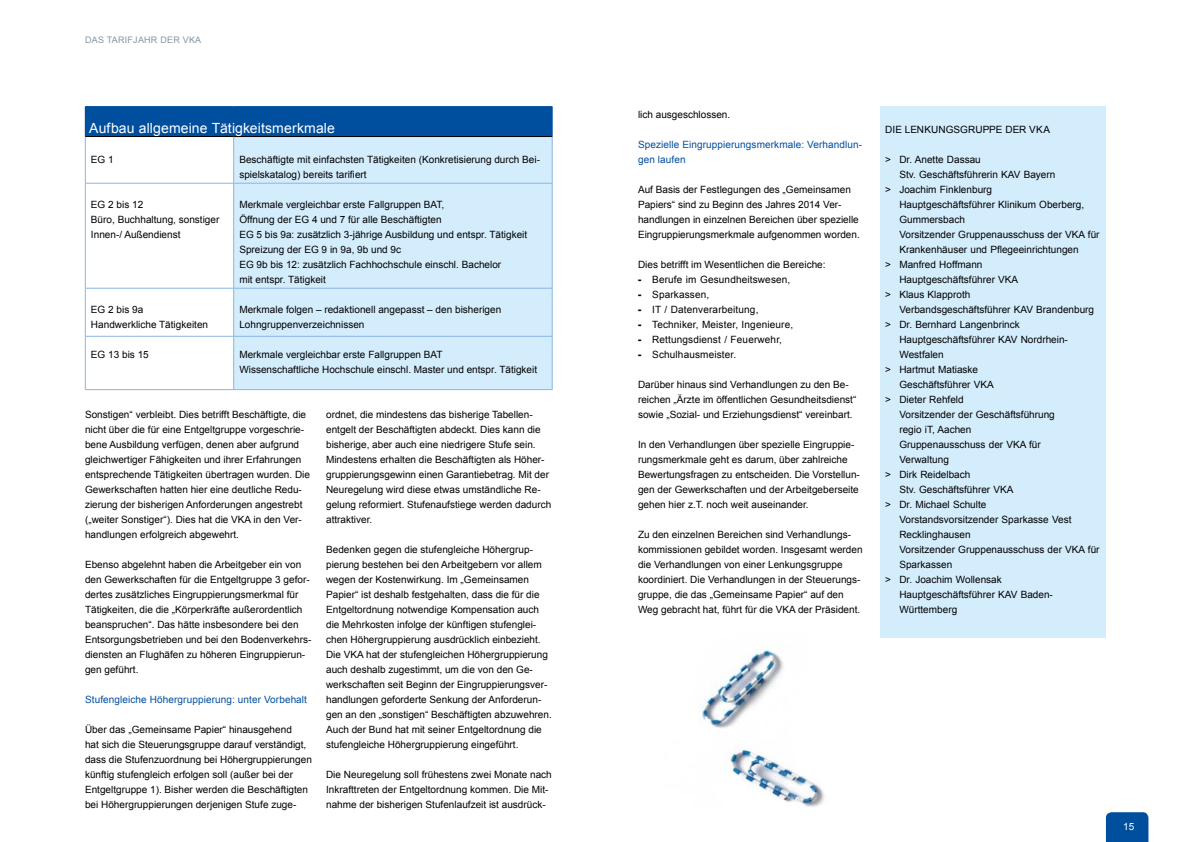
<style>
.page{position:relative;width:1191px;height:842px;background:#fff}
.page>*{position:absolute;margin:0;border:0;box-sizing:border-box;transform-origin:0 0}
.Headline_14pt_weiß{font:14px "Arial";letter-spacing:.01em;color:#fff}
.Mengentext{font:10px/15px "Arial";color:#000}
.Zwischen-Sub{font:10px/15px "Arial";letter-spacing:.01em;color:#004f9f}
.Subline{font:10px "Arial";letter-spacing:.005em;color:#000}
.t1{font:10px "Arial";color:#fff}
.Hypertext{font:9px "Arial";letter-spacing:.025em;color:#8595a2}
.s1{font-weight:900}
</style>
<div class="page">
<div style="left:85px;top:107px;width:467px;height:30px;background:#004f9f"></div>
<div style="left:234px;top:137px;width:318px;height:252px;background:#d4edfc"></div>
<svg style="left:552px;top:107px;width:1px;height:29px"></svg>
<hr style="left:85px;top:106px;width:149px;height:1px;background:#004f9f">
<svg style="left:86px;top:182px;width:147px;height:154px"></svg>
<hr style="left:234px;top:106px;width:318px;height:1px;background:#004f9f">
<hr style="left:85px;top:136px;width:149px;height:1px;background:#000">
<hr style="left:234px;top:136px;width:318px;height:1px;background:#000">
<hr style="left:85px;top:137px;width:1px;height:46px;background:#8ab5e1">
<hr style="left:233px;top:137px;width:1px;height:46px;background:#8ab5e1">
<hr style="left:552px;top:137px;width:1px;height:46px;background:#8ab5e1">
<hr style="left:85px;top:183px;width:149px;height:1px;background:#8ab5e1">
<hr style="left:85px;top:183px;width:1px;height:105px;background:#8ab5e1">
<hr style="left:234px;top:183px;width:318px;height:1px;background:#8ab5e1">
<hr style="left:233px;top:183px;width:1px;height:105px;background:#8ab5e1">
<hr style="left:552px;top:183px;width:1px;height:105px;background:#8ab5e1">
<hr style="left:85px;top:288px;width:149px;height:1px;background:#8ab5e1">
<hr style="left:85px;top:288px;width:1px;height:48px;background:#8ab5e1">
<hr style="left:234px;top:288px;width:318px;height:1px;background:#8ab5e1">
<hr style="left:233px;top:288px;width:1px;height:48px;background:#8ab5e1">
<hr style="left:552px;top:288px;width:1px;height:48px;background:#8ab5e1">
<hr style="left:85px;top:336px;width:149px;height:1px;background:#8ab5e1">
<hr style="left:85px;top:337px;width:1px;height:52px;background:#8ab5e1">
<hr style="left:234px;top:336px;width:318px;height:1px;background:#8ab5e1">
<hr style="left:233px;top:337px;width:1px;height:52px;background:#8ab5e1">
<hr style="left:552px;top:337px;width:1px;height:52px;background:#8ab5e1">
<hr style="left:85px;top:389px;width:149px;height:1px;background:#8ab5e1">
<hr style="left:234px;top:389px;width:318px;height:1px;background:#8ab5e1">
<svg style="left:1106px;top:812px;width:42px;height:30px"></svg>
<div style="left:879px;top:106px;width:226px;height:532px;background:#d4edfc"></div>
<img style="left:699px;top:650px;width:126px;height:157px">
<p class="Hypertext" style="left:85px;top:33px;width:118px">DAS TARIFJAHR DER VKA</p>
<p class="Headline_14pt_weiß" style="left:89px;top:118px;width:247px">Aufbau allgemeine Tätigkeitsmerkmale</p>
<p class="Mengentext" style="left:91px;top:152px;width:24px">EG 1</p>
<p class="Mengentext" style="left:239px;top:152px;width:302px">Beschäftigte mit einfachsten Tätigkeiten (Konkretisierung durch Bei&shy;spielskatalog) bereits tarifiert</p>
<p class="Mengentext" style="left:91px;top:197px;width:130px">EG 2 bis 12<br>Büro, Buchhaltung, sonstiger<br>Innen-/ Außendienst</p>
<p class="Mengentext" style="left:239px;top:197px;width:289px">Merkmale vergleichbar erste Fallgruppen BAT,<br>Öffnung der EG 4 und 7 für alle Beschäftigten<br>EG 5 bis 9a: zusätzlich 3-jährige Ausbildung und entspr. Tätigkeit Spreizung der EG 9 in 9a, 9b und 9c<br>EG 9b bis 12: zusätzlich Fachhochschule einschl. Bachelor<br>mit entspr. Tätigkeit</p>
<p class="Mengentext" style="left:91px;top:302px;width:119px">EG 2 bis 9a<br>Handwerkliche Tätigkeiten</p>
<p class="Mengentext" style="left:239px;top:302px;width:263px">Merkmale folgen – redaktionell angepasst – den bisherigen<br>Lohngruppenverzeichnissen</p>
<p class="Mengentext" style="left:91px;top:347px;width:59px">EG 13 bis 15</p>
<p class="Mengentext" style="left:239px;top:347px;width:299px">Merkmale vergleichbar erste Fallgruppen BAT<br>Wissenschaftliche Hochschule einschl. Master und entspr. Tätigkeit</p>
<p class="Mengentext" style="left:85px;top:407px;width:226px">Sonstigen“ verbleibt. Dies betrifft Beschäftigte, die nicht über die für eine Entgeltgruppe vorgeschrie&shy;bene Ausbildung verfügen, denen aber aufgrund gleichwertiger Fähigkeiten und ihrer Erfahrungen entsprechende Tätigkeiten übertragen wurden. Die Gewerkschaften hatten hier eine deutliche Redu&shy;zierung der bisherigen Anforderungen angestrebt („weiter Sonstiger“). Dies hat die VKA in den Ver&shy;handlungen erfolgreich abgewehrt.</p>
<p class="Mengentext" style="left:85px;top:557px;width:228px">Ebenso abgelehnt haben die Arbeitgeber ein von den Gewerkschaften für die Entgeltgruppe 3 gefor&shy;dertes zusätzliches Eingruppierungsmerkmal für Tätigkeiten, die die „Körperkräfte außerordentlich beanspruchen“. Das hätte insbesondere bei den Entsorgungsbetrieben und bei den Bodenverkehrs&shy;diensten an Flughäfen zu höheren Eingruppierun&shy;gen geführt.</p>
<p class="Zwischen-Sub" style="left:85px;top:692px;width:223px">Stufengleiche Höhergruppierung: unter Vorbehalt</p>
<p class="Mengentext" style="left:85px;top:722px;width:228px">Über das „Gemeinsame Papier“ hinausgehend<br>hat sich die Steuerungsgruppe darauf verständigt, dass die Stufenzuordnung bei Höhergruppierungen künftig stufengleich erfolgen soll (außer bei der Entgeltgruppe 1). Bisher werden die Beschäftigten bei Höhergruppierungen derjenigen Stufe zuge-</p>
<p class="Mengentext" style="left:326px;top:407px;width:227px">ordnet, die mindestens das bisherige Tabellen&shy;entgelt der Beschäftigten abdeckt. Dies kann die bisherige, aber auch eine niedrigere Stufe sein.<br>Mindestens erhalten die Beschäftigten als Höher&shy;gruppierungsgewinn einen Garantiebetrag. Mit der Neuregelung wird diese etwas umständliche Re&shy;gelung reformiert. Stufenaufstiege werden dadurch attraktiver.</p>
<p class="Mengentext" style="left:326px;top:542px;width:227px">Bedenken gegen die stufengleiche Höhergrup&shy;pierung bestehen bei den Arbeitgebern vor allem wegen der Kostenwirkung. Im „Gemeinsamen Papier“ ist deshalb festgehalten, dass die für die Entgeltordnung notwendige Kompensation auch die Mehrkosten infolge der künftigen stufenglei&shy;chen Höhergruppierung ausdrücklich einbezieht.<br>Die VKA hat der stufengleichen Höhergruppierung auch deshalb zugestimmt, um die von den Ge&shy;werkschaften seit Beginn der Eingruppierungsver&shy;handlungen geforderte Senkung der Anforderun&shy;gen an den „sonstigen“ Beschäftigten abzuwehren.<br>Auch der Bund hat mit seiner Entgeltordnung die stufengleiche Höhergruppierung eingeführt.</p>
<p class="Mengentext" style="left:326px;top:767px;width:227px">Die Neuregelung soll frühestens zwei Monate nach<br>Inkrafttreten der Entgeltordnung kommen. Die Mit&shy;nahme der bisherigen Stufenlaufzeit ist ausdrück-</p>
<p class="Mengentext" style="left:638px;top:107px;width:94px">lich ausgeschlossen.</p>
<p class="Zwischen-Sub" style="left:638px;top:137px;width:226px">Spezielle Eingruppierungsmerkmale: Verhandlun&shy;gen laufen</p>
<p class="Mengentext" style="left:638px;top:182px;width:223px">Auf Basis der Festlegungen des „Gemeinsamen Papiers“ sind zu Beginn des Jahres 2014 Ver&shy;handlungen in einzelnen Bereichen über spezielle Eingruppierungsmerkmale aufgenommen worden.</p>
<p class="Mengentext" style="left:638px;top:257px;width:189px">Dies betrifft im Wesentlichen die Bereiche:</p>
<p class="Mengentext" style="left:638px;top:272px;width:154px"><span class="s1">-</span> Berufe im Gesundheitswesen,</p>
<p class="Mengentext" style="left:638px;top:287px;width:73px"><span class="s1">-</span> Sparkassen,</p>
<p class="Mengentext" style="left:638px;top:302px;width:122px"><span class="s1">-</span> IT / Datenverarbeitung,</p>
<p class="Mengentext" style="left:638px;top:317px;width:157px"><span class="s1">-</span> Techniker, Meister, Ingenieure,</p>
<p class="Mengentext" style="left:638px;top:332px;width:145px"><span class="s1">-</span> Rettungsdienst / Feuerwehr,</p>
<p class="Mengentext" style="left:638px;top:347px;width:100px"><span class="s1">-</span> Schulhausmeister.</p>
<p class="Mengentext" style="left:638px;top:377px;width:220px">Darüber hinaus sind Verhandlungen zu den Be&shy;reichen „Ärzte im öffentlichen Gesundheitsdienst“ sowie „Sozial- und Erziehungsdienst“ vereinbart.</p>
<p class="Mengentext" style="left:638px;top:437px;width:223px">In den Verhandlungen über spezielle Eingruppie&shy;rungsmerkmale geht es darum, über zahlreiche Bewertungsfragen zu entscheiden. Die Vorstellun&shy;gen der Gewerkschaften und der Arbeitgeberseite gehen hier z.T. noch weit auseinander.</p>
<p class="Mengentext" style="left:638px;top:527px;width:226px">Zu den einzelnen Bereichen sind Verhandlungs&shy;kommissionen gebildet worden. Insgesamt werden die Verhandlungen von einer Lenkungsgruppe koordiniert. Die Verhandlungen in der Steuerungs&shy;gruppe, die das „Gemeinsame Papier“ auf den Weg gebracht hat, führt für die VKA der Präsident.</p>
<p class="Subline" style="left:885px;top:122px;width:166px">DIE LENKUNGSGRUPPE DER VKA</p>
<p class="Mengentext" style="left:899px;top:152px;width:157px;text-indent:-14px">&gt; Dr. Anette Dassau<br>Stv. Geschäftsführerin KAV Bayern</p>
<p class="Mengentext" style="left:899px;top:182px;width:202px;text-indent:-14px">&gt; Joachim Finklenburg<br>Hauptgeschäftsführer Klinikum Oberberg,<br>Gummersbach<br>Vorsitzender Gruppenausschuss der VKA für<br>Krankenhäuser und Pflegeeinrichtungen</p>
<p class="Mengentext" style="left:899px;top:257px;width:120px;text-indent:-14px">&gt; Manfred Hoffmann<br>Hauptgeschäftsführer VKA</p>
<p class="Mengentext" style="left:899px;top:287px;width:196px;text-indent:-14px">&gt; Klaus Klapproth<br>Verbandsgeschäftsführer KAV Brandenburg</p>
<p class="Mengentext" style="left:899px;top:317px;width:170px;text-indent:-14px">&gt; Dr. Bernhard Langenbrinck<br>Hauptgeschäftsführer KAV Nordrhein-<br>Westfalen</p>
<p class="Mengentext" style="left:899px;top:362px;width:96px;text-indent:-14px">&gt; Hartmut Matiaske<br>Geschäftsführer VKA</p>
<p class="Mengentext" style="left:899px;top:392px;width:157px;text-indent:-14px">&gt; Dieter Rehfeld<br>Vorsitzender der Geschäftsführung regio iT, Aachen<br>Gruppenausschuss der VKA für<br>Verwaltung</p>
<p class="Mengentext" style="left:899px;top:467px;width:116px;text-indent:-14px">&gt; Dirk Reidelbach<br>Stv. Geschäftsführer VKA</p>
<p class="Mengentext" style="left:899px;top:497px;width:202px;text-indent:-14px">&gt; Dr. Michael Schulte<br>Vorstandsvorsitzender Sparkasse Vest<br>Recklinghausen<br>Vorsitzender Gruppenausschuss der VKA für<br>Sparkassen</p>
<p class="Mengentext" style="left:899px;top:572px;width:155px;text-indent:-14px">&gt; Dr. Joachim Wollensak<br>Hauptgeschäftsführer KAV Baden-<br>Württemberg</p>
<p class="t1" style="left:1123px;top:819px;width:13px">15</p>
</div>
